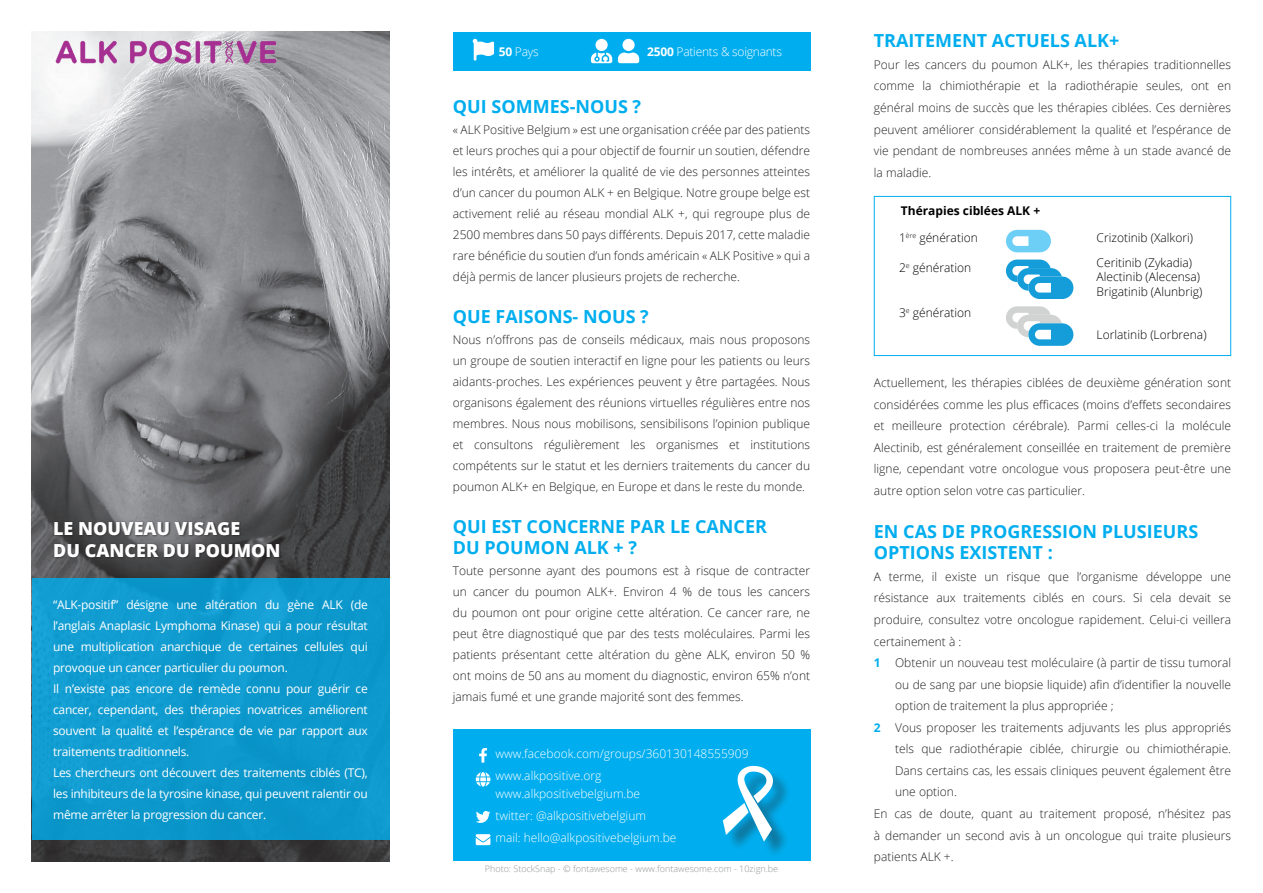
<style>
.page{position:relative;width:1263px;height:893px;background:#fff}
.page>*{position:absolute;margin:0;border:0;box-sizing:border-box;transform-origin:0 0}
.t1{font:700 18px/21px "Open Sans";color:#00aeef}
.t2{font:800 18px/21.6px "Open Sans";color:#fff}
.t3{font:300 12px/21px "Open Sans";color:#231f20;text-align:justify}
.t4{font:12px/21px "Open Sans";letter-spacing:-.02em;color:#fff}
.t5{font:300 12px/22.2px "Open Sans";color:#fff}
.t6{font:300 12px/24.3px "Open Sans";color:#000002}
.t7{font:300 12px "Open Sans";letter-spacing:-.02em;color:#fff}
.t8{font:700 12px "Open Sans";color:#000002}
.t9{font:300 9px "Open Sans";color:#939598}
.s1{font-weight:700}
.s2{font-weight:700;color:#00aeef}
</style>
<div class="page">
<img style="left:32px;top:32px;width:357px;height:829px">
<img style="left:53px;top:39px;width:225px;height:26px">
<div style="left:53px;top:521px;width:228px;height:38px;background:#231f20;opacity:.75"></div>
<div style="left:453px;top:730px;width:357px;height:131px;background:#00aeef"></div>
<svg style="left:1006px;top:230px;width:45px;height:22px"></svg>
<svg style="left:1006px;top:260px;width:67px;height:39px"></svg>
<svg style="left:1006px;top:306px;width:67px;height:40px"></svg>
<div style="left:874px;top:196px;width:357px;height:160px;border:1px solid #00aeef"></div>
<div style="left:726px;top:768px;width:65px;height:91px;background:#231f20;opacity:.4"></div>
<svg style="left:723px;top:766px;width:50px;height:76px"></svg>
<div style="left:32px;top:578px;width:357px;height:262px;background:#0d99cd"></div>
<div style="left:453px;top:32px;width:357px;height:38px;background:#00aeef"></div>
<svg style="left:591px;top:39px;width:21px;height:24px"></svg>
<svg style="left:473px;top:39px;width:21px;height:22px"></svg>
<svg style="left:618px;top:39px;width:21px;height:24px"></svg>
<svg style="left:476px;top:772px;width:14px;height:15px"></svg>
<svg style="left:476px;top:834px;width:14px;height:11px"></svg>
<svg style="left:479px;top:748px;width:8px;height:15px"></svg>
<svg style="left:476px;top:811px;width:14px;height:12px"></svg>
<h1 class="t2" style="left:53px;top:517px;width:229px">LE NOUVEAU VISAGE<br>DU CANCER DU POUMON</h1>
<p class="t4" style="left:53px;top:593px;width:316px">“ALK-positif” désigne une altération du gène ALK (de l’anglais Anaplasic Lymphoma Kinase) qui a pour résultat une multiplication anarchique de certaines cellules qui provoque un cancer particulier du poumon.<br>Il n’existe pas encore de remède connu pour guérir ce cancer, cependant, des thérapies novatrices améliorent souvent la qualité et l’espérance de vie par rapport aux traitements traditionnels.<br>Les chercheurs ont découvert des traitements ciblés (TC), les inhibiteurs de la tyrosine kinase, qui peuvent ralentir ou même arrêter la progression du cancer.</p>
<p class="t5" style="left:499px;top:40px;width:41px"><span class="s1">50</span> Pays</p>
<p class="t7" style="left:647px;top:43px;width:136px"><span class="s1">2500</span> Patients &amp; soignants</p>
<h1 class="t1" style="left:453px;top:95px;width:190px">QUI SOMMES-NOUS ?</h1>
<p class="t3" style="left:453px;top:118px;width:359px">« ALK Positive Belgium » est une organisation créée par des patients et leurs proches qui a pour objectif de fournir un soutien, défendre les intérêts, et améliorer la qualité de vie des personnes atteintes d’un cancer du poumon ALK + en Belgique. Notre groupe belge est activement relié au réseau mondial ALK +, qui regroupe plus de 2500 membres dans 50 pays différents. Depuis 2017, cette maladie rare bénéficie du soutien d’un fonds américain « ALK Positive » qui a déjà permis de lancer plusieurs projets de recherche.</p>
<h1 class="t1" style="left:453px;top:305px;width:197px">QUE FAISONS- NOUS ?</h1>
<p class="t3" style="left:453px;top:329px;width:359px">Nous n’offrons pas de conseils médicaux, mais nous proposons un groupe de soutien interactif en ligne pour les patients ou leurs aidants-proches. Les expériences peuvent y être partagées. Nous organisons également des réunions virtuelles régulières entre nos membres. Nous nous mobilisons, sensibilisons l’opinion publique et consultons régulièrement les organismes et institutions compétents sur le statut et les derniers traitements du cancer du poumon ALK+ en Belgique, en Europe et dans le reste du monde.</p>
<h1 class="t1" style="left:453px;top:516px;width:316px">QUI EST CONCERNE PAR LE CANCER<br>DU POUMON ALK + ?</h1>
<p class="t3" style="left:453px;top:560px;width:359px">Toute personne ayant des poumons est à risque de contracter un cancer du poumon ALK+. Environ 4 % de tous les cancers du poumon ont pour origine cette altération. Ce cancer rare, ne peut être diagnostiqué que par des tests moléculaires. Parmi les patients présentant cette altération du gène ALK, environ 50 % ont moins de 50 ans au moment du diagnostic, environ 65% n’ont jamais fumé et une grande majorité sont des femmes.</p>
<p class="t5" style="left:495px;top:742px;width:255px">www.facebook.com/groups/360130148555909 www.alkpositive.org</p>
<p class="t5" style="left:495px;top:782px;width:182px">www.alkpositivebelgium.be twitter: @alkpositivebelgium<br>mail: hello@alkpositivebelgium.be</p>
<p class="t9" style="left:485px;top:863px;width:295px">Photo: StockSnap - © fontawesome - www.fontawesome.com - 10zign.be</p>
<h1 class="t1" style="left:874px;top:30px;width:247px">TRAITEMENT ACTUELS ALK+</h1>
<p class="t3" style="left:874px;top:53px;width:359px;line-height:21.6px">Pour les cancers du poumon ALK+, les thérapies traditionnelles comme la chimiothérapie et la radiothérapie seules, ont en général moins de succès que les thérapies ciblées. Ces dernières peuvent améliorer considérablement la qualité et l’espérance de vie pendant de nombreuses années même à un stade avancé de la maladie.</p>
<p class="t8" style="left:901px;top:202px;width:141px">Thérapies ciblées ALK +</p>
<p class="t6" style="left:899px;top:226px;width:80px">1<sup>ère</sup> génération</p>
<p class="t6" style="left:899px;top:255px;width:74px">2<sup>e</sup> génération</p>
<p class="t6" style="left:899px;top:300px;width:74px">3<sup>e</sup> génération</p>
<p class="t6" style="left:1097px;top:226px;width:98px">Crizotinib (Xalkori)<br>Ceritinib (Zykadia)</p>
<p class="t6" style="left:1097px;top:269px;width:107px;line-height:14.4px">Alectinib (Alecensa)<br>Brigatinib (Alunbrig)</p>
<p class="t6" style="left:1097px;top:323px;width:111px">Lorlatinib (Lorbrena)</p>
<p class="t3" style="left:874px;top:372px;width:359px;line-height:21.6px">Actuellement, les thérapies ciblées de deuxième génération sont considérées comme les plus efficaces (moins d’effets secondaires et meilleure protection cérébrale). Parmi celles-ci la molécule Alectinib, est généralement conseillée en traitement de première ligne, cependant votre oncologue vous proposera peut-être une autre option selon votre cas particulier.</p>
<h1 class="t1" style="left:874px;top:520px;width:326px;line-height:21.6px">EN CAS DE PROGRESSION PLUSIEURS<br>OPTIONS EXISTENT :</h1>
<p class="t3" style="left:874px;top:566px;width:359px">A terme, il existe un risque que l’organisme développe une</p>
<p class="t3" style="left:874px;top:587px;width:359px">résistance aux traitements ciblés en cours. Si cela devait se</p>
<p class="t3" style="left:874px;top:609px;width:359px">produire, consultez votre oncologue rapidement. Celui-ci veillera</p>
<p class="t3" style="left:874px;top:630px;width:89px">certainement à :</p>
<p class="t3" style="left:874px;top:652px;width:359px"><span class="s2">1</span> Obtenir un nouveau test moléculaire (à partir de tissu tumoral</p>
<p class="t3" style="left:895px;top:673px;width:337px">ou de sang par une biopsie liquide) afin d’identifier la nouvelle</p>
<p class="t3" style="left:895px;top:695px;width:220px">option de traitement la plus appropriée ;</p>
<p class="t3" style="left:874px;top:717px;width:359px"><span class="s2">2</span> Vous proposer les traitements adjuvants les plus appropriés</p>
<p class="t3" style="left:895px;top:738px;width:337px">tels que radiothérapie ciblée, chirurgie ou chimiothérapie.</p>
<p class="t3" style="left:895px;top:760px;width:337px">Dans certains cas, les essais cliniques peuvent également être</p>
<p class="t3" style="left:895px;top:781px;width:63px">une option.</p>
<p class="t3" style="left:874px;top:803px;width:359px">En cas de doute, quant au traitement proposé, n’hésitez pas</p>
<p class="t3" style="left:874px;top:824px;width:359px">à demander un second avis à un oncologue qui traite plusieurs</p>
<p class="t3" style="left:874px;top:846px;width:81px">patients ALK +.</p>
</div>
